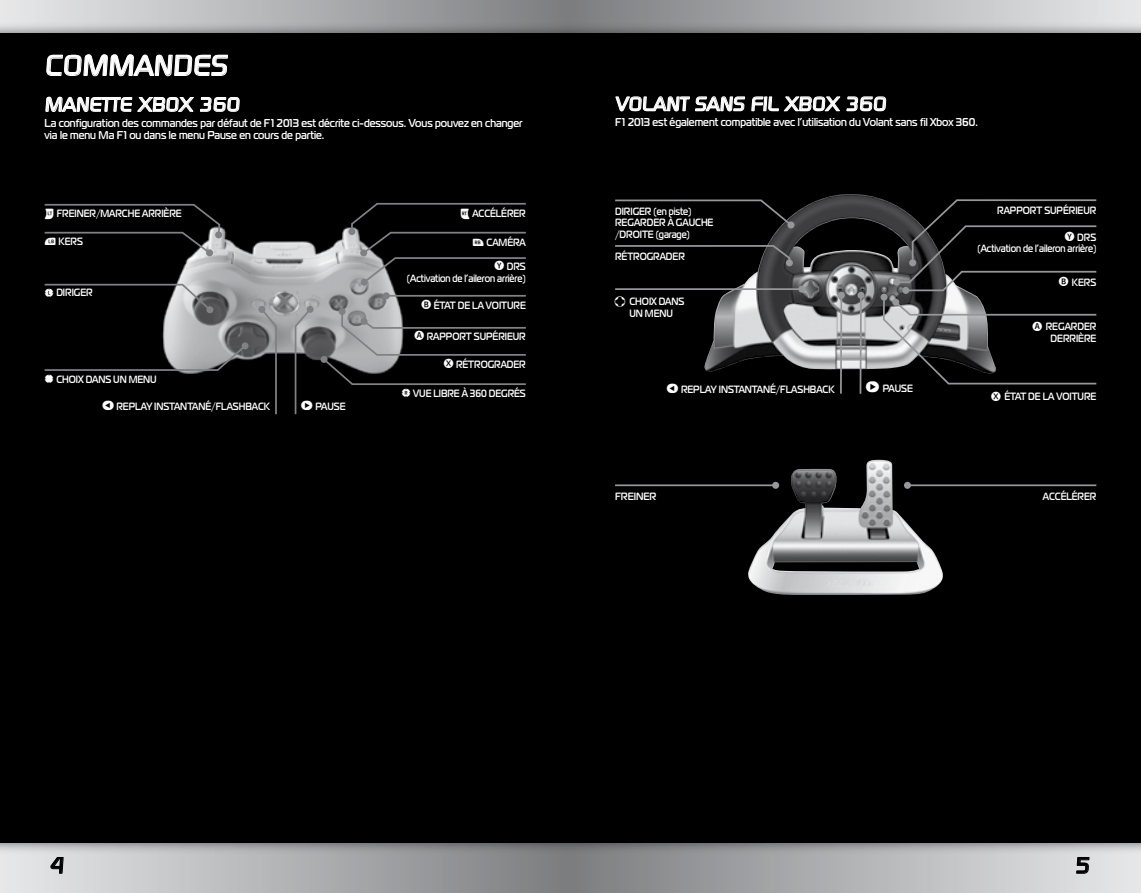
<style>
.page{position:relative;width:1141px;height:893px;background:#000}
.page>*{position:absolute;margin:0;border:0;box-sizing:border-box;transform-origin:0 0}
.t1{font:28px "Dicot Medium World";color:#fff;scale:1.1 1}
.t2{font:21.88px "Dicot Medium World";color:#000;scale:1.1 1}
.t3{font:19.25px "Dicot Medium World";color:#fff;scale:1.1 1}
.t4{font:700 11.38px/12.6px "Magistral A";color:#fff;scale:.9 1}
.t5{font:700 10.5px/11.7px "Magistral A";letter-spacing:-.005em;color:#fff;text-align:right;scale:.85 1}
.t6{font:700 10.5px "Magistral A";letter-spacing:-.005em;color:#fff;scale:.9 1}
</style>
<div class="page">
<img style="left:0;top:0;width:1141px;height:33px">
<img style="left:0;top:844px;width:1141px;height:49px">
<svg style="left:45px;top:30px;width:195px;height:82px"></svg>
<img style="left:162px;top:227px;width:236px;height:135px">
<div style="left:206px;top:249px;width:7px;height:7px;background:#808184;border-radius:50%"></div>
<div style="left:206px;top:306px;width:7px;height:7px;background:#808184;border-radius:50%"></div>
<div style="left:321px;top:356px;width:7px;height:7px;background:#808184;border-radius:50%"></div>
<svg style="left:259px;top:307px;width:19px;height:108px"></svg>
<div style="left:258px;top:306px;width:7px;height:7px;background:#808184;border-radius:50%"></div>
<div style="left:361px;top:279px;width:7px;height:7px;background:#909194;border-radius:50%"></div>
<hr style="left:386px;top:295px;width:140px;height:2px;background:#808184">
<div style="left:383px;top:292px;width:7px;height:7px;background:#808184;border-radius:50%"></div>
<svg style="left:50px;top:856px;width:14px;height:18px"></svg>
<svg style="left:1076px;top:843px;width:14px;height:50px"></svg>
<svg style="left:615px;top:96px;width:272px;height:16px"></svg>
<img style="left:747px;top:460px;width:197px;height:135px">
<hr style="left:615px;top:484px;width:161px;height:2px;background:#96979a">
<div style="left:772px;top:482px;width:7px;height:7px;background:#96979a;border-radius:50%"></div>
<hr style="left:907px;top:484px;width:189px;height:2px;background:#96979a">
<div style="left:904px;top:482px;width:7px;height:7px;background:#96979a;border-radius:50%"></div>
<img style="left:704px;top:194px;width:174px;height:181px">
<svg style="left:615px;top:199px;width:178px;height:28px"></svg>
<div style="left:787px;top:221px;width:7px;height:7px;background:#96979a;border-radius:50%"></div>
<hr style="left:860px;top:295px;width:2px;height:99px;background:#96979a">
<div style="left:857px;top:292px;width:7px;height:7px;background:#96979a;border-radius:50%"></div>
<hr style="left:840px;top:295px;width:2px;height:99px;background:#96979a">
<div style="left:838px;top:292px;width:7px;height:7px;background:#96979a;border-radius:50%"></div>
<hr style="left:615px;top:288px;width:187px;height:2px;background:#96979a">
<div style="left:798px;top:286px;width:7px;height:7px;background:#96979a;border-radius:50%"></div>
<svg style="left:615px;top:244px;width:176px;height:21px"></svg>
<div style="left:786px;top:259px;width:7px;height:7px;background:#96979a;border-radius:50%"></div>
<svg style="left:44px;top:343px;width:204px;height:31px"></svg>
<svg style="left:322px;top:299px;width:204px;height:86px"></svg>
<svg style="left:294px;top:307px;width:19px;height:108px"></svg>
<svg style="left:44px;top:203px;width:177px;height:52px"></svg>
<svg style="left:44px;top:283px;width:168px;height:29px"></svg>
<svg style="left:350px;top:202px;width:176px;height:83px"></svg>
<svg style="left:866px;top:198px;width:231px;height:187px"></svg>
<h1 class="t1" style="left:45px;top:48px;width:170px">COMMANDES</h1>
<h3 class="t3" style="left:45px;top:92px;width:180px">MANETTE XBOX 360</h3>
<p class="t4" style="left:45px;top:116px;width:533px">La configuration des commandes par défaut de F1 2013 est décrite ci-dessous. Vous pouvez en changer via le menu Ma F1 ou dans le menu Pause en cours de partie.</p>
<p class="t5" style="left:57px;top:208px;width:149px">FREINER/MARCHE ARRIÈRE</p>
<p class="t5" style="left:59px;top:235px;width:30px">KERS</p>
<p class="t5" style="left:56px;top:287px;width:44px">DIRIGER</p>
<p class="t5" style="left:56px;top:373px;width:120px">CHOIX DANS UN MENU</p>
<p class="t5" style="left:116px;top:401px;width:182px">REPLAY INSTANTANÉ/FLASHBACK</p>
<p class="t5" style="left:315px;top:401px;width:37px">PAUSE</p>
<p class="t5" style="left:472px;top:207px;width:64px">ACCÉLÉRER</p>
<p class="t5" style="left:486px;top:236px;width:48px">CAMÉRA</p>
<p class="t5" style="left:407px;top:261px;width:141px">DRS<br>(Activation de l’aileron arrière)</p>
<p class="t5" style="left:434px;top:299px;width:110px">ÉTAT DE LA VOITURE</p>
<p class="t5" style="left:427px;top:331px;width:118px">RAPPORT SUPÉRIEUR</p>
<p class="t5" style="left:456px;top:358px;width:84px">RÉTROGRADER</p>
<p class="t5" style="left:413px;top:387px;width:134px">VUE LIBRE À 360 DEGRÉS</p>
<h3 class="t3" style="left:615px;top:92px;width:250px">VOLANT SANS FIL XBOX 360</h3>
<p class="t4" style="left:615px;top:116px;width:405px">F1 2013 est également compatible avec l’utilisation du Volant sans fil Xbox 360.</p>
<p class="t5" style="left:615px;top:205px;width:117px;text-align:left">DIRIGER (en piste)<br>REGARDER À GAUCHE /DROITE (garage)</p>
<p class="t5" style="left:615px;top:251px;width:84px">RÉTROGRADER</p>
<p class="t5" style="left:612px;top:295px;width:86px;text-align:center">● CHOIX DANS<br>UN MENU</p>
<p class="t5" style="left:681px;top:383px;width:182px">REPLAY INSTANTANÉ/FLASHBACK</p>
<p class="t5" style="left:883px;top:382px;width:37px">PAUSE</p>
<p class="t5" style="left:997px;top:204px;width:118px">RAPPORT SUPÉRIEUR</p>
<p class="t5" style="left:977px;top:231px;width:141px">DRS<br>(Activation de l’aileron arrière)</p>
<p class="t5" style="left:1072px;top:276px;width:30px">KERS</p>
<p class="t5" style="left:1046px;top:321px;width:61px;text-align:center">REGARDER<br>DERRIÈRE</p>
<p class="t5" style="left:1004px;top:390px;width:110px">ÉTAT DE LA VOITURE</p>
<p class="t6" style="left:615px;top:489px;width:47px">FREINER</p>
<p class="t5" style="left:1043px;top:490px;width:64px">ACCÉLÉRER</p>
<h2 class="t2" style="left:49px;top:852px;width:17px">4</h2>
<h2 class="t2" style="left:1074px;top:852px;width:17px">5</h2>
</div>
